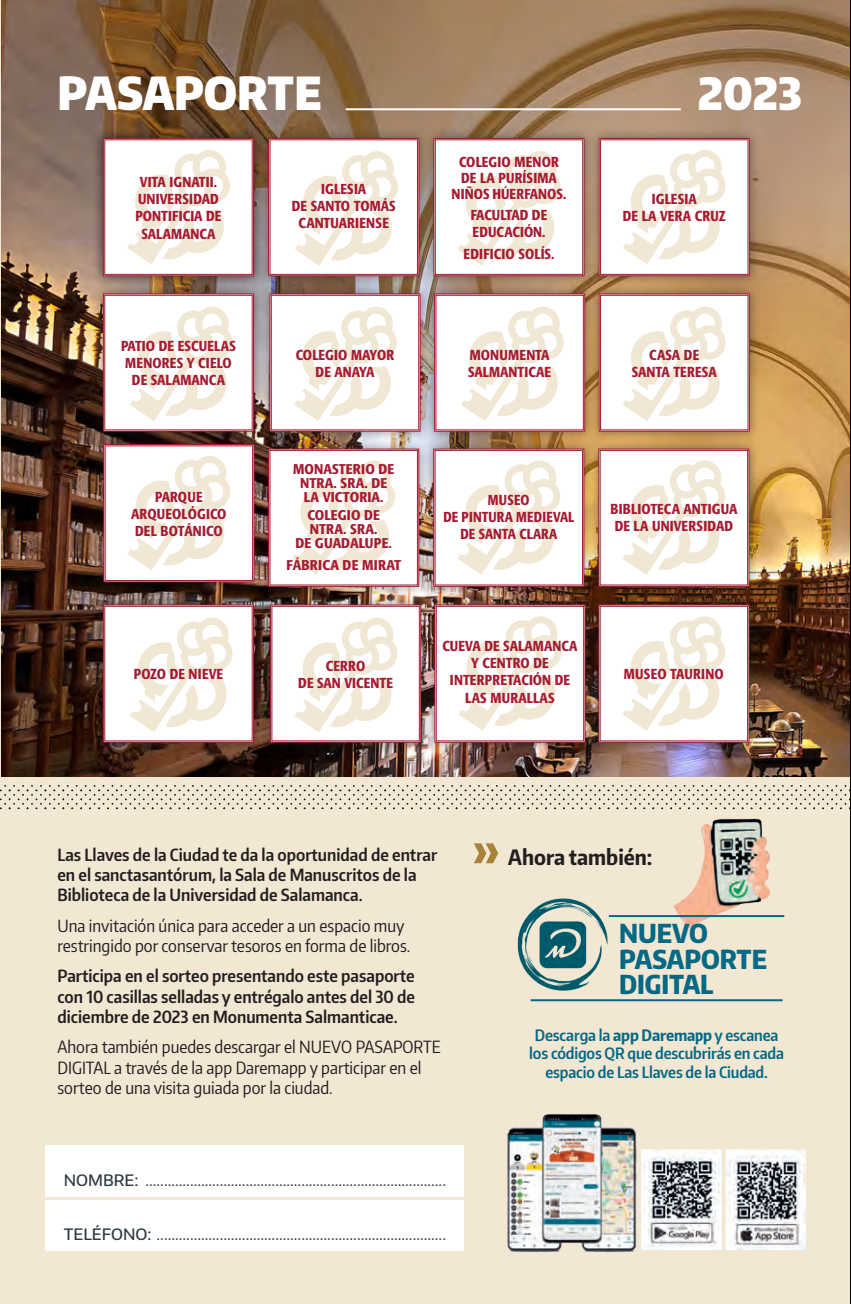
<style>
.page{position:relative;width:851px;height:1304px;background:#fff}
.page>*{position:absolute;margin:0;border:0;box-sizing:border-box;transform-origin:0 0}
.t1{font:900 45.6px "Encode Sans Condensed";color:#fff}
.t2{font:900 44.6px "Encode Sans Condensed";color:#fff}
.t3{font:800 26.2px/25.6px "Encode Sans Condensed";color:#046985}
.t4{font:700 21.2px "Encode Sans Condensed";color:#231f20}
.t5{font:600 16.8px/20.2px "Encode Sans Condensed";color:#231f20}
.t6{font:16.8px/20.2px "Encode Sans Condensed";color:#231f20}
.t7{font:15.8px "Encode Sans";color:#2e3b41}
.t8{font:600 15.6px/18.8px "Encode Sans Condensed";letter-spacing:-.01em;color:#046985;text-align:center}
.t9{font:500 condensed 14.2px/17.2px "Formata";letter-spacing:.01em;color:#a51b32;text-align:center}
.t10{font:500 condensed 14px/14px "Formata";letter-spacing:.01em;color:#a51b32;text-align:center;scale:1.05 1}
.s1{font-weight:500}
.s2{font-weight:700}
</style>
<div class="page">
<div style="left:0;top:0;width:850px;height:1304px;background:#f2e7d3"></div>
<img style="left:647px;top:809px;width:150px;height:119px">
<div style="left:46px;top:1146px;width:418px;height:51px;background:#fff"></div>
<div style="left:46px;top:1201px;width:418px;height:50px;background:#fff"></div>
<svg style="left:474px;top:843px;width:24px;height:20px"></svg>
<img style="left:507px;top:1114px;width:143px;height:139px">
<img style="left:641px;top:1149px;width:164px;height:100px">
<img style="left:511px;top:892px;width:102px;height:101px;border-radius:51px">
<hr style="left:530px;top:999px;width:252px;height:2px;background:#046985">
<hr style="left:608px;top:915px;width:176px;height:2px;background:#046985">
<img style="left:2px;top:0;width:847px;height:777px">
<div style="left:423px;top:283px;width:173px;height:159px;background:#231f20;opacity:.47"></div>
<svg style="left:433px;top:293px;width:152px;height:139px"></svg>
<div style="left:257px;top:127px;width:173px;height:160px;background:#231f20;opacity:.47"></div>
<svg style="left:268px;top:137px;width:151px;height:140px"></svg>
<div style="left:92px;top:283px;width:173px;height:159px;background:#231f20;opacity:.47"></div>
<svg style="left:102px;top:293px;width:152px;height:139px"></svg>
<div style="left:92px;top:594px;width:173px;height:159px;background:#231f20;opacity:.47"></div>
<svg style="left:102px;top:604px;width:152px;height:139px"></svg>
<div style="left:587px;top:283px;width:173px;height:159px;background:#231f20;opacity:.47"></div>
<svg style="left:598px;top:293px;width:152px;height:139px"></svg>
<div style="left:422px;top:127px;width:173px;height:160px;background:#231f20;opacity:.47"></div>
<svg style="left:433px;top:137px;width:152px;height:140px"></svg>
<div style="left:587px;top:438px;width:173px;height:160px;background:#231f20;opacity:.47"></div>
<svg style="left:597px;top:448px;width:152px;height:139px"></svg>
<div style="left:258px;top:283px;width:173px;height:159px;background:#231f20;opacity:.47"></div>
<svg style="left:269px;top:293px;width:152px;height:139px"></svg>
<div style="left:259px;top:594px;width:173px;height:159px;background:#231f20;opacity:.47"></div>
<svg style="left:269px;top:604px;width:152px;height:139px"></svg>
<div style="left:257px;top:438px;width:173px;height:160px;background:#231f20;opacity:.47"></div>
<svg style="left:267px;top:448px;width:152px;height:139px"></svg>
<div style="left:423px;top:594px;width:173px;height:159px;background:#231f20;opacity:.47"></div>
<svg style="left:434px;top:604px;width:152px;height:139px"></svg>
<div style="left:587px;top:594px;width:173px;height:159px;background:#231f20;opacity:.47"></div>
<svg style="left:597px;top:604px;width:152px;height:139px"></svg>
<div style="left:422px;top:438px;width:173px;height:160px;background:#231f20;opacity:.47"></div>
<svg style="left:432px;top:448px;width:152px;height:139px"></svg>
<div style="left:587px;top:127px;width:173px;height:160px;background:#231f20;opacity:.47"></div>
<svg style="left:598px;top:137px;width:152px;height:140px"></svg>
<div style="left:92px;top:433px;width:173px;height:160px;background:#231f20;opacity:.47"></div>
<svg style="left:103px;top:444px;width:152px;height:139px"></svg>
<div style="left:92px;top:127px;width:173px;height:160px;background:#231f20;opacity:.47"></div>
<svg style="left:102px;top:137px;width:152px;height:140px"></svg>
<hr style="left:345px;top:108px;width:335px;height:2px;background:#fff">
<svg style="left:0;top:785px;width:847px;height:24px"></svg>
<hr style="left:849px;top:0;width:1px;height:1304px;background:#000">
<h1 class="t1" style="left:57px;top:63px;width:265px">PASAPORTE</h1>
<h2 class="t2" style="left:697px;top:64px;width:106px">2023</h2>
<p class="t9" style="left:135px;top:173px;width:88px">VITA IGNATII.<br>UNIVERSIDAD<br>PONTIFICIA DE<br>SALAMANCA</p>
<p class="t9" style="left:121px;top:337px;width:116px">PATIO DE ESCUELAS<br>MENORES Y CIELO<br>DE SALAMANCA</p>
<p class="t9" style="left:131px;top:488px;width:97px">PARQUE<br>ARQUEOLÓGICO<br>DEL BOTÁNICO</p>
<p class="t9" style="left:134px;top:666px;width:91px">POZO DE NIEVE</p>
<p class="t9" style="left:292px;top:180px;width:105px">IGLESIA<br>DE SANTO TOMÁS<br>CANTUARIENSE</p>
<p class="t9" style="left:296px;top:346px;width:100px">COLEGIO MAYOR<br>DE ANAYA</p>
<p class="t10" style="left:293px;top:462px;width:98px">MONASTERIO DE<br>NTRA. SRA. DE<br>LA VICTORIA.</p>
<p class="t10" style="left:295px;top:508px;width:93px">COLEGIO DE<br>NTRA. SRA.<br>DE GUADALUPE.</p>
<p class="t10" style="left:286px;top:558px;width:111px">FÁBRICA DE MIRAT</p>
<p class="t9" style="left:298px;top:657px;width:96px">CERRO<br>DE SAN VICENTE</p>
<p class="t9" style="left:451px;top:154px;width:116px;line-height:16px">COLEGIO MENOR<br>DE LA PURÍSIMA<br>NIÑOS HÚERFANOS.</p>
<p class="t9" style="left:470px;top:207px;width:78px;text-align:left">FACULTAD DE<br>EDUCACIÓN.</p>
<p class="t9" style="left:463px;top:245px;width:92px">EDIFICIO SOLÍS.</p>
<p class="t9" style="left:468px;top:346px;width:84px;text-align:left">MONUMENTA<br>SALMANTICAE</p>
<p class="t9" style="left:622px;top:190px;width:104px">IGLESIA<br>DE LA VERA CRUZ</p>
<p class="t9" style="left:631px;top:346px;width:86px">CASA DE<br>SANTA TERESA</p>
<p class="t9" style="left:443px;top:491px;width:132px">MUSEO<br>DE PINTURA MEDIEVAL<br>DE SANTA CLARA</p>
<p class="t9" style="left:610px;top:500px;width:129px">BIBLIOTECA ANTIGUA<br>DE LA UNIVERSIDAD</p>
<p class="t9" style="left:442px;top:637px;width:137px">CUEVA DE SALAMANCA<br>Y CENTRO DE<br>INTERPRETACIÓN DE<br>LAS MURALLAS</p>
<p class="t9" style="left:624px;top:666px;width:101px">MUSEO TAURINO</p>
<p class="t5" style="left:57px;top:844px;width:381px">Las Llaves de la Ciudad te da la oportunidad de entrar en el sanctasantórum, la Sala de Manuscritos de la<br>Biblioteca de la Universidad de Salamanca.</p>
<p class="t6" style="left:57px;top:915px;width:354px">Una invitación única para acceder a un espacio muy restringido por conservar tesoros en forma de libros.</p>
<p class="t5" style="left:57px;top:966px;width:359px;text-align:justify">Participa en el sorteo presentando este pasaporte con 10 casillas selladas y entrégalo antes del 30 de diciembre de 2023 en Monumenta Salmanticae.</p>
<p class="t6" style="left:57px;top:1036px;width:385px">Ahora también puedes descargar el NUEVO PASAPORTE<br>DIGITAL a través de la app Daremapp y participar en el sorteo de una visita guiada por la ciudad.</p>
<p class="t7" style="left:64px;top:1170px;width:383px"><span class="s1">NOMBRE:</span> .................................................................................</p>
<p class="t7" style="left:64px;top:1223px;width:383px"><span class="s1">TELÉFONO:</span> ..............................................................................</p>
<h3 class="t4" style="left:508px;top:843px;width:146px">Ahora también:</h3>
<h3 class="t3" style="left:619px;top:920px;width:149px">NUEVO<br>PASAPORTE<br>DIGITAL</h3>
<p class="t8" style="left:529px;top:1025px;width:256px">Descarga la <span class="s2">app Daremapp</span> y escanea los códigos QR que descubrirás en cada espacio de Las Llaves de la Ciudad.</p>
</div>
